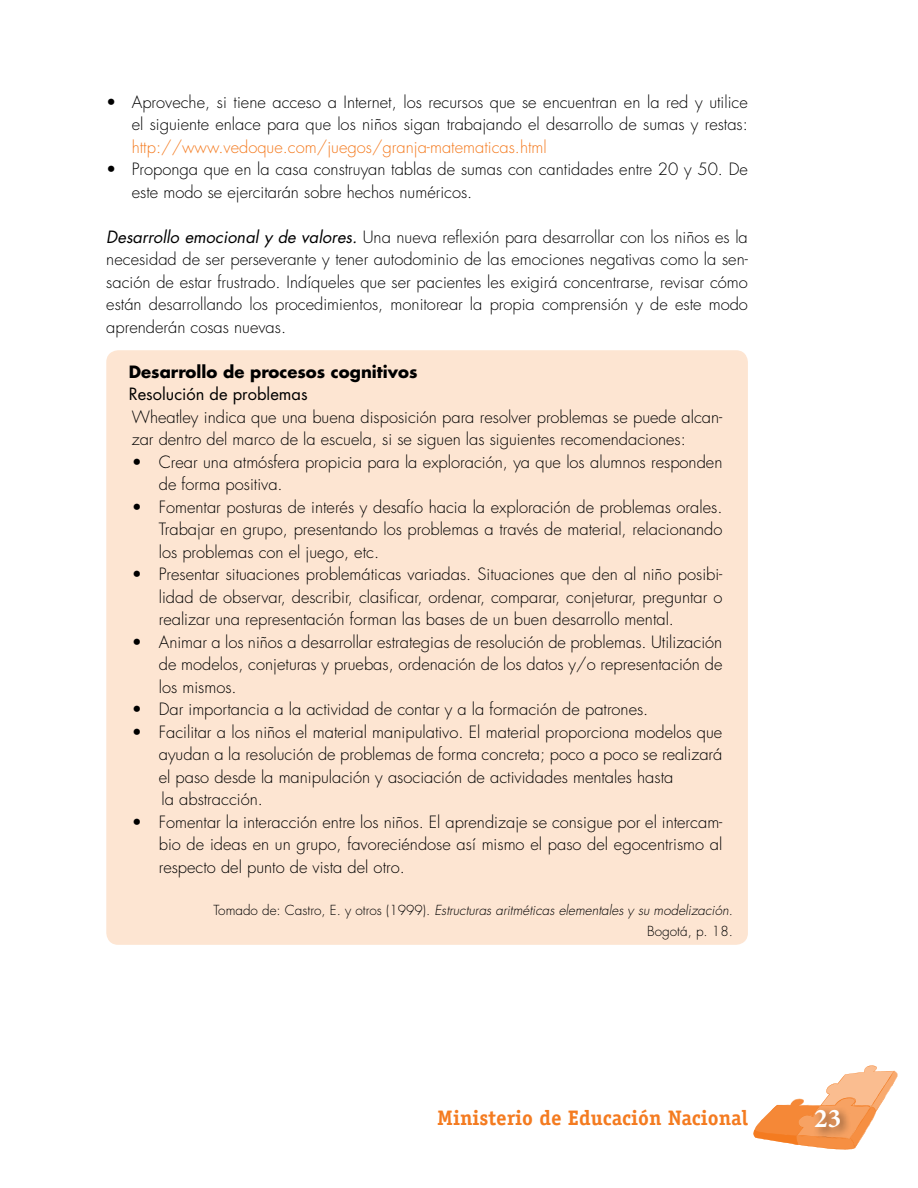
<style>
.page{position:relative;width:918px;height:1188px;background:#fff}
.page>*{position:absolute;margin:0;border:0;box-sizing:border-box;transform-origin:0 0}
.t1{font:700 27px "Minion Pro";color:#fff}
.t2{font:700 21px "Officina Serif Std";color:#f47b20}
.t3{font:300 16.5px/22.5px "Futura";color:#000;text-align:justify}
.t4{font:300 16.5px "Futura";color:#f47b20}
.t5{font:700 16.5px "Futura";color:#000}
.t6{font:16.5px "Futura";color:#000}
.t7{font:italic 300 13.5px/21px "Futura";color:#000;text-align:right}
.s1{font-weight:400;font-style:italic}
.s2{font-style:normal}
</style>
<div class="page">
<svg style="left:753px;top:1065px;width:145px;height:85px"></svg>
<div style="left:812px;top:1106px;width:40px;height:33px;background:#000;opacity:.55"></div>
<div style="left:106px;top:350px;width:642px;height:595px;background:#fde5d2;border-radius:12px"></div>
<p class="t3" style="left:106px;top:91px;width:643px;text-align:right">• Aproveche, si tiene acceso a Internet, los recursos que se encuentran en la red y utilice el siguiente enlace para que los niños sigan trabajando el desarrollo de sumas y restas:</p>
<p class="t4" style="left:132px;top:137px;width:417px">http://www.vedoque.com/juegos/granja-matematicas.html</p>
<p class="t3" style="left:132px;top:158px;width:618px;text-indent:-25px">• Proponga que en la casa construyan tablas de sumas con cantidades entre 20 y 50. De este modo se ejercitarán sobre hechos numéricos.</p>
<p class="t3" style="left:106px;top:226px;width:643px"><span class="s1">Desarrollo emocional y de valores.</span> Una nueva reflexión para desarrollar con los niños es la necesidad de ser perseverante y tener autodominio de las emociones negativas como la sen&shy;sación de estar frustrado. Indíqueles que ser pacientes les exigirá concentrarse, revisar cómo están desarrollando los procedimientos, monitorear la propia comprensión y de este modo aprenderán cosas nuevas.</p>
<p class="t5" style="left:129px;top:360px;width:290px">Desarrollo de procesos cognitivos</p>
<p class="t6" style="left:129px;top:383px;width:180px">Resolución de problemas</p>
<p class="t3" style="left:132px;top:406px;width:592px">Wheatley indica que una buena disposición para resolver problemas se puede alcan&shy;zar dentro del marco de la escuela, si se siguen las siguientes recomendaciones:</p>
<p class="t3" style="left:159px;top:451px;width:565px;text-indent:-27px">• Crear una atmósfera propicia para la exploración, ya que los alumnos responden de forma positiva.</p>
<p class="t3" style="left:159px;top:496px;width:565px;text-indent:-27px">• Fomentar posturas de interés y desafío hacia la exploración de problemas orales.<br>Trabajar en grupo, presentando los problemas a través de material, relacionando los problemas con el juego, etc.</p>
<p class="t3" style="left:159px;top:563px;width:565px;text-indent:-27px">• Presentar situaciones problemáticas variadas. Situaciones que den al niño posibi&shy;lidad de observar, describir, clasificar, ordenar, comparar, conjeturar, preguntar o realizar una representación forman las bases de un buen desarrollo mental.</p>
<p class="t3" style="left:159px;top:631px;width:565px;text-indent:-27px">• Animar a los niños a desarrollar estrategias de resolución de problemas. Utilización de modelos, conjeturas y pruebas, ordenación de los datos y/o representación de los mismos.</p>
<p class="t3" style="left:132px;top:698px;width:518px">• Dar importancia a la actividad de contar y a la formación de patrones.</p>
<p class="t3" style="left:159px;top:721px;width:565px;text-align:left;text-indent:-27px">• Facilitar a los niños el material manipulativo. El material proporciona modelos que ayudan a la resolución de problemas de forma concreta; poco a poco se realizará el paso desde la manipulación y asociación de actividades mentales hasta<br>la abstracción.</p>
<p class="t3" style="left:159px;top:811px;width:565px;text-indent:-27px">• Fomentar la interacción entre los niños. El aprendizaje se consigue por el intercam&shy;bio de ideas en un grupo, favoreciéndose así mismo el paso del egocentrismo al respecto del punto de vista del otro.</p>
<p class="t7" style="left:214px;top:900px;width:521px"><span class="s2">Tomado de: Castro, E. y otros (1999).</span> Estructuras aritméticas elementales y su modelización<span class="s2">.<br>Bogotá, p. 18.</span></p>
<p class="t2" style="left:437px;top:1105px;width:312px">Ministerio de Educación Nacional</p>
<h1 class="t1" style="left:814px;top:1100px;width:28px">23</h1>
</div>
